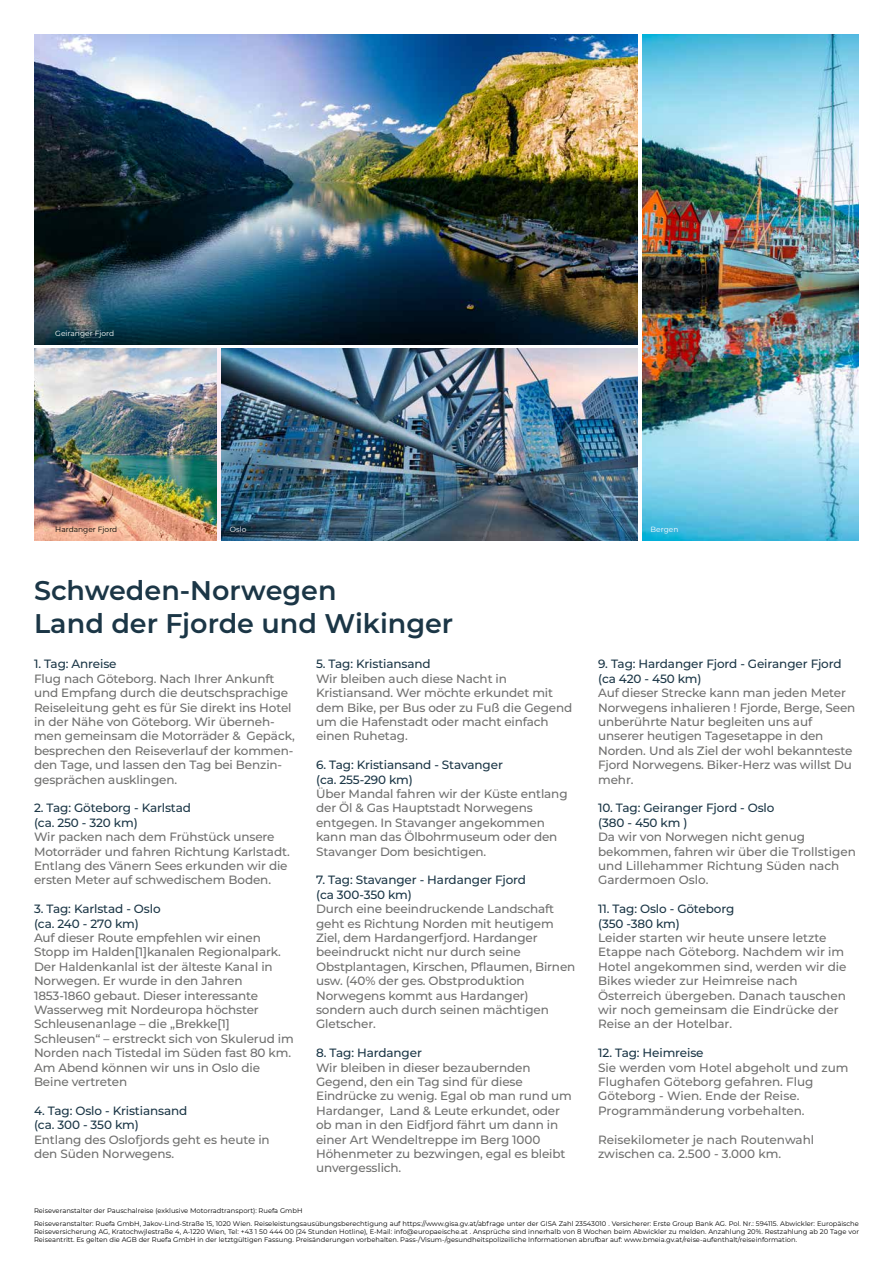
<style>
.page{position:relative;width:893px;height:1263px;background:#fff}
.page>*{position:absolute;margin:0;border:0;box-sizing:border-box;transform-origin:0 0}
.t1{font:600 27px/32.4px "Montserrat";color:#1b3646}
.t2{font:500 12px/14.4px "Montserrat";letter-spacing:-.01em;color:#6f6f6e}
.t3{font:500 12px/14.4px "Montserrat";letter-spacing:-.01em;color:#1b3646}
.t4{font:7.5px "Montserrat";color:#fff}
.t5{font:7.5px "Montserrat";color:#000}
.t6{font:6.75px/12.3px "Montserrat";color:#000}
</style>
<div class="page">
<img style="left:221px;top:349px;width:417px;height:191px">
<img style="left:34px;top:349px;width:183px;height:191px">
<img style="left:34px;top:34px;width:604px;height:310px">
<img style="left:642px;top:34px;width:217px;height:506px">
<p class="t4" style="left:55px;top:328px;width:60px">Geiranger Fjord</p>
<p class="t5" style="left:55px;top:524px;width:64px">Hardanger Fjord</p>
<p class="t4" style="left:230px;top:524px;width:18px">Oslo</p>
<p class="t4" style="left:651px;top:524px;width:29px">Bergen</p>
<h1 class="t1" style="left:34px;top:573px;width:421px">Schweden-Norwegen<br>Land der Fjorde und Wikinger</h1>
<p class="t3" style="left:34px;top:656px;width:84px">1. Tag: Anreise</p>
<p class="t2" style="left:34px;top:671px;width:262px">Flug nach Göteborg. Nach Ihrer Ankunft und Empfang durch die deutschsprachige Reiseleitung geht es für Sie direkt ins Hotel in der Nähe von Göteborg. Wir überneh&shy;men gemeinsam die Motorräder &amp; Gepäck, besprechen den Reiseverlauf der kommen&shy;den Tage, und lassen den Tag bei Benzin&shy;gesprächen ausklingen.</p>
<p class="t3" style="left:34px;top:800px;width:159px">2. Tag: Göteborg - Karlstad (ca. 250 - 320 km)</p>
<p class="t2" style="left:34px;top:829px;width:257px">Wir packen nach dem Frühstück unsere Motorräder und fahren Richtung Karlstadt.<br>Entlang des Vänern Sees erkunden wir die ersten Meter auf schwedischem Boden.</p>
<p class="t3" style="left:34px;top:901px;width:128px">3. Tag: Karlstad - Oslo (ca. 240 - 270 km)</p>
<p class="t2" style="left:34px;top:930px;width:261px">Auf dieser Route empfehlen wir einen Stopp im Halden[1]kanalen Regionalpark.<br>Der Haldenkanlal ist der älteste Kanal in Norwegen. Er wurde in den Jahren 1853-1860 gebaut. Dieser interessante Wasserweg mit Nordeuropa höchster Schleusenanlage – die „Brekke[1] Schleusen“ – erstreckt sich von Skulerud im Norden nach Tistedal im Süden fast 80 km.<br>Am Abend können wir uns in Oslo die Beine vertreten</p>
<p class="t3" style="left:34px;top:1103px;width:155px">4. Tag: Oslo - Kristiansand (ca. 300 - 350 km)</p>
<p class="t2" style="left:34px;top:1131px;width:237px">Entlang des Oslofjords geht es heute in den Süden Norwegens.</p>
<p class="t3" style="left:316px;top:656px;width:116px">5. Tag: Kristiansand</p>
<p class="t2" style="left:316px;top:671px;width:258px">Wir bleiben auch diese Nacht in<br>Kristiansand. Wer möchte erkundet mit dem Bike, per Bus oder zu Fuß die Gegend um die Hafenstadt oder macht einfach einen Ruhetag.</p>
<p class="t3" style="left:316px;top:757px;width:188px">6. Tag: Kristiansand - Stavanger (ca. 255-290 km)</p>
<p class="t2" style="left:316px;top:786px;width:253px">Über Mandal fahren wir der Küste entlang der Öl &amp; Gas Hauptstadt Norwegens entgegen. In Stavanger angekommen kann man das Ölbohrmuseum oder den Stavanger Dom besichtigen.</p>
<p class="t3" style="left:316px;top:872px;width:211px">7. Tag: Stavanger - Hardanger Fjord (ca 300-350 km)</p>
<p class="t2" style="left:316px;top:901px;width:261px">Durch eine beeindruckende Landschaft geht es Richtung Norden mit heutigem Ziel, dem Hardangerfjord. Hardanger beeindruckt nicht nur durch seine Obstplantagen, Kirschen, Pflaumen, Birnen usw. (40% der ges. Obstproduktion Norwegens kommt aus Hardanger) sondern auch durch seinen mächtigen Gletscher.</p>
<p class="t3" style="left:316px;top:1045px;width:107px">8. Tag: Hardanger</p>
<p class="t2" style="left:316px;top:1059px;width:257px">Wir bleiben in dieser bezaubernden Gegend, den ein Tag sind für diese Eindrücke zu wenig. Egal ob man rund um Hardanger, Land &amp; Leute erkundet, oder ob man in den Eidfjord fährt um dann in einer Art Wendeltreppe im Berg 1000<br>Höhenmeter zu bezwingen, egal es bleibt unvergesslich.</p>
<p class="t3" style="left:598px;top:656px;width:245px">9. Tag: Hardanger Fjord - Geiranger Fjord (ca 420 - 450 km)</p>
<p class="t2" style="left:598px;top:685px;width:259px">Auf dieser Strecke kann man jeden Meter Norwegens inhalieren ! Fjorde, Berge, Seen unberührte Natur begleiten uns auf unserer heutigen Tagesetappe in den Norden. Und als Ziel der wohl bekannteste Fjord Norwegens. Biker-Herz was willst Du mehr.</p>
<p class="t3" style="left:598px;top:800px;width:178px">10. Tag: Geiranger Fjord - Oslo (380 - 450 km )</p>
<p class="t2" style="left:598px;top:829px;width:259px">Da wir von Norwegen nicht genug bekommen, fahren wir über die Trollstigen und Lillehammer Richtung Süden nach<br>Gardermoen Oslo.</p>
<p class="t3" style="left:598px;top:901px;width:138px">11. Tag: Oslo - Göteborg (350 -380 km)</p>
<p class="t2" style="left:598px;top:930px;width:250px">Leider starten wir heute unsere letzte Etappe nach Göteborg. Nachdem wir im Hotel angekommen sind, werden wir die Bikes wieder zur Heimreise nach Österreich übergeben. Danach tauschen wir noch gemeinsam die Eindrücke der Reise an der Hotelbar.</p>
<p class="t3" style="left:598px;top:1045px;width:107px">12. Tag: Heimreise</p>
<p class="t2" style="left:598px;top:1059px;width:252px">Sie werden vom Hotel abgeholt und zum Flughafen Göteborg gefahren. Flug Göteborg - Wien. Ende der Reise.<br>Programmänderung vorbehalten.</p>
<p class="t2" style="left:598px;top:1131px;width:218px">Reisekilometer je nach Routenwahl zwischen ca. 2.500 - 3.000 km.</p>
<p class="t6" style="left:34px;top:1204px;width:826px">Reiseveranstalter der Pauschalreise (exklusive Motorradtransport): Ruefa GmbH<br>Reiseveranstalter: Ruefa GmbH, Jakov-Lind-Straße 15, 1020 Wien. Reiseleistungsausübungsberechtigung auf https://www.gisa.gv.at/abfrage unter der GISA Zahl 23543010 . Versicherer: Erste Group Bank AG. Pol. Nr.: 594115. Abwickler: Europäische</p>
<p class="t6" style="left:34px;top:1227px;width:826px;line-height:8.1px">Reiseversicherung AG, Kratochwjlestraße 4, A-1220 Wien, Tel: +43 1 50 444 00 (24 Stunden Hotline), E-Mail: info@europaeische.at . Ansprüche sind innerhalb von 8 Wochen beim Abwickler zu melden. Anzahlung 20%. Restzahlung ab 20 Tage vor<br>Reiseantritt. Es gelten die AGB der Ruefa GmbH in der letztgültigen Fassung. Preisänderungen vorbehalten. Pass-/Visum-/gesundheitspolizeiliche Informationen abrufbar auf: www.bmeia.gv.at/reise-aufenthalt/reiseinformation.</p>
</div>
